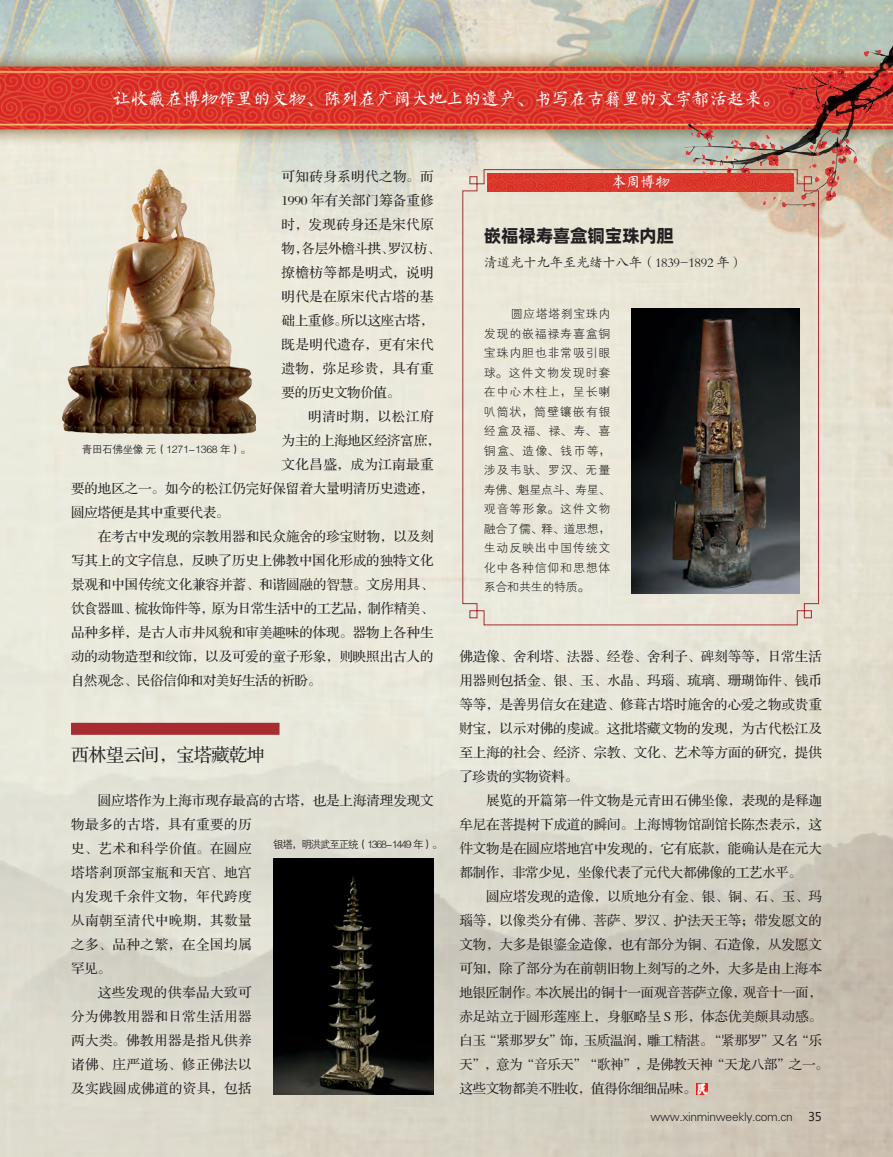
<style>
.page{position:relative;width:893px;height:1157px;background:#fff}
.page>*{position:absolute;margin:0;border:0;box-sizing:border-box;transform-origin:0 0}
.t1{font:18px "FZSXSLKJW GB1 0";letter-spacing:-.025em;color:#fff}
.t2{font:18px "FZS3 K GBK1 0";letter-spacing:-.025em;color:#231f20}
.t3{font:18px "Alibaba Pu Hui Ti 2 105 Heavy";letter-spacing:-.025em;color:#231f20}
.t4{font:15px "FZSXSLKJW GB1 0";color:#fff}
.t5{font:13.5px "FZS3 JW GB1 0";letter-spacing:-.005em;color:#231f20}
.t6{font:13.5px "FZS3 JW GB1 0";letter-spacing:-.025em;color:#231f20}
.t7{font:13.5px "FZS3 JW GB1 0";letter-spacing:.035em;color:#231f20}
.t8{font:13.5px "FZS3 JW GB1 0";letter-spacing:.045em;color:#231f20}
.t9{font:13.5px "FZKTJW GB1 0";letter-spacing:-.025em;color:#231f20}
.t10{font:13.5px "FZS3 JW GB1 0";letter-spacing:.04em;color:#231f20}
.t11{font:13.5px "FZS3 JW GB1 0";letter-spacing:.015em;color:#231f20}
.t12{font:13.5px "FZS3 JW GB1 0";letter-spacing:.03em;color:#231f20}
.t13{font:13.5px "FZS3 JW GB1 0";letter-spacing:.025em;color:#231f20}
.t14{font:12px/19.5px "FZXH1 JW GB1 0";letter-spacing:-.025em;color:#231f20;text-align:justify}
.t15{font:12px "Microsoft Ya Hei";color:#231f20}
.t16{font:10.5px "FZZDXJW GB1 0";letter-spacing:-.105em;color:#231f20}
.t17{font:10.5px "FZZDXJW GB1 0";letter-spacing:-.025em;color:#231f20}
</style>
<div class="page">
<img style="left:0;top:0;width:893px;height:1157px">
<img style="left:680px;top:39px;width:213px;height:230px">
<div style="left:71px;top:723px;width:208px;height:12px;background:#a72b30"></div>
<svg style="left:696px;top:1083px;width:11px;height:11px"></svg>
<svg style="left:462px;top:169px;width:357px;height:456px;background:#e6e0d2"></svg>
<img style="left:488px;top:173px;width:305px;height:18px">
<img style="left:632px;top:308px;width:167px;height:285px">
<img style="left:273px;top:858px;width:161px;height:237px">
<img style="left:62px;top:169px;width:194px;height:264px">
<h1 class="t1" style="left:113px;top:89px;width:669px">让收藏在博物馆里的文物、陈列在广阔大地上的遗产、书写在古籍里的文字都活起来。</h1>
<p class="t7" style="left:281px;top:169px;width:154px">可知砖身系明代之物。而</p>
<p class="t11" style="left:281px;top:193px;width:154px">1990 年有关部门筹备重修</p>
<p class="t7" style="left:281px;top:217px;width:154px">时，发现砖身还是宋代原</p>
<p class="t6" style="left:281px;top:241px;width:160px">物，各层外檐斗拱、罗汉枋、</p>
<p class="t7" style="left:281px;top:265px;width:154px">撩檐枋等都是明式，说明</p>
<p class="t13" style="left:281px;top:289px;width:154px">明代是在原宋代古塔的基</p>
<p class="t6" style="left:281px;top:313px;width:154px">础上重修。所以这座古塔，</p>
<p class="t7" style="left:281px;top:337px;width:154px">既是明代遗存，更有宋代</p>
<p class="t10" style="left:281px;top:361px;width:154px">遗物，弥足珍贵，具有重</p>
<p class="t6" style="left:281px;top:385px;width:120px">要的历史文物价值。</p>
<p class="t8" style="left:308px;top:409px;width:127px">明清时期，以松江府</p>
<p class="t5" style="left:281px;top:433px;width:160px">为主的上海地区经济富庶，</p>
<p class="t7" style="left:281px;top:457px;width:154px">文化昌盛，成为江南最重</p>
<p class="t5" style="left:71px;top:481px;width:364px">要的地区之一。如今的松江仍完好保留着大量明清历史遗迹，</p>
<p class="t6" style="left:71px;top:505px;width:160px">圆应塔便是其中重要代表。</p>
<p class="t5" style="left:98px;top:529px;width:337px">在考古中发现的宗教用器和民众施舍的珍宝财物，以及刻</p>
<p class="t5" style="left:71px;top:553px;width:364px">写其上的文字信息，反映了历史上佛教中国化形成的独特文化</p>
<p class="t5" style="left:71px;top:577px;width:364px">景观和中国传统文化兼容并蓄、和谐圆融的智慧。文房用具、</p>
<p class="t6" style="left:71px;top:601px;width:364px">饮食器皿、梳妆饰件等，原为日常生活中的工艺品，制作精美、</p>
<p class="t5" style="left:71px;top:625px;width:364px">品种多样，是古人市井风貌和审美趣味的体现。器物上各种生</p>
<p class="t5" style="left:71px;top:649px;width:364px">动的动物造型和纹饰，以及可爱的童子形象，则映照出古人的</p>
<p class="t6" style="left:71px;top:673px;width:252px">自然观念、民俗信仰和对美好生活的祈盼。</p>
<p class="t17" style="left:82px;top:444px;width:171px">青田石佛坐像 元（1271-1368 年）。</p>
<p class="t2" style="left:71px;top:745px;width:195px">西林望云间，宝塔藏乾坤</p>
<p class="t5" style="left:98px;top:793px;width:337px">圆应塔作为上海市现存最高的古塔，也是上海清理发现文</p>
<p class="t7" style="left:71px;top:817px;width:182px">物最多的古塔，具有重要的历</p>
<p class="t8" style="left:71px;top:841px;width:182px">史、艺术和科学价值。在圆应</p>
<p class="t7" style="left:71px;top:865px;width:182px">塔塔刹顶部宝瓶和天宫、地宫</p>
<p class="t7" style="left:71px;top:889px;width:182px">内发现千余件文物，年代跨度</p>
<p class="t7" style="left:71px;top:913px;width:182px">从南朝至清代中晚期，其数量</p>
<p class="t8" style="left:71px;top:937px;width:182px">之多、品种之繁，在全国均属</p>
<p class="t5" style="left:71px;top:961px;width:41px">罕见。</p>
<p class="t10" style="left:98px;top:985px;width:155px">这些发现的供奉品大致可</p>
<p class="t12" style="left:71px;top:1009px;width:182px">分为佛教用器和日常生活用器</p>
<p class="t7" style="left:71px;top:1033px;width:182px">两大类。佛教用器是指凡供养</p>
<p class="t8" style="left:71px;top:1057px;width:182px">诸佛、庄严道场、修正佛法以</p>
<p class="t7" style="left:71px;top:1081px;width:182px">及实践圆成佛道的资具，包括</p>
<p class="t16" style="left:273px;top:838px;width:171px">银塔，明洪武至正统（1368-1449 年）。</p>
<p class="t4" style="left:611px;top:174px;width:60px">本周博物</p>
<p class="t3" style="left:484px;top:221px;width:192px">嵌福禄寿喜盒铜宝珠内胆</p>
<p class="t9" style="left:484px;top:255px;width:261px">清道光十九年至光绪十八年（1839-1892 年）</p>
<p class="t14" style="left:484px;top:304px;width:128px;text-indent:27px">圆应塔塔刹宝珠内发现的嵌福禄寿喜盒铜宝珠内胆也非常吸引眼球。这件文物发现时套在中心木柱上，呈长喇叭筒状，筒壁镶嵌有银经盒及福、禄、寿、喜铜盒、造像、钱币等，涉及韦驮、罗汉、无量寿佛、魁星点斗、寿星、观音等形象。这件文物融合了儒、释、道思想，生动反映出中国传统文化中各种信仰和思想体系合和共生的特质。</p>
<p class="t5" style="left:459px;top:649px;width:364px">佛造像、舍利塔、法器、经卷、舍利子、碑刻等等，日常生活</p>
<p class="t5" style="left:459px;top:673px;width:364px">用器则包括金、银、玉、水晶、玛瑙、琉璃、珊瑚饰件、钱币</p>
<p class="t5" style="left:459px;top:697px;width:364px">等等，是善男信女在建造、修葺古塔时施舍的心爱之物或贵重</p>
<p class="t5" style="left:459px;top:721px;width:364px">财宝，以示对佛的虔诚。这批塔藏文物的发现，为古代松江及</p>
<p class="t5" style="left:459px;top:745px;width:364px">至上海的社会、经济、宗教、文化、艺术等方面的研究，提供</p>
<p class="t6" style="left:459px;top:769px;width:120px">了珍贵的实物资料。</p>
<p class="t5" style="left:486px;top:793px;width:337px">展览的开篇第一件文物是元青田石佛坐像，表现的是释迦</p>
<p class="t5" style="left:459px;top:817px;width:364px">牟尼在菩提树下成道的瞬间。上海博物馆副馆长陈杰表示，这</p>
<p class="t5" style="left:459px;top:841px;width:364px">件文物是在圆应塔地宫中发现的，它有底款，能确认是在元大</p>
<p class="t6" style="left:459px;top:865px;width:344px">都制作，非常少见，坐像代表了元代大都佛像的工艺水平。</p>
<p class="t5" style="left:486px;top:889px;width:337px">圆应塔发现的造像，以质地分有金、银、铜、石、玉、玛</p>
<p class="t5" style="left:459px;top:913px;width:364px">瑙等，以像类分有佛、菩萨、罗汉、护法天王等；带发愿文的</p>
<p class="t5" style="left:459px;top:937px;width:364px">文物，大多是银鎏金造像，也有部分为铜、石造像，从发愿文</p>
<p class="t5" style="left:459px;top:961px;width:364px">可知，除了部分为在前朝旧物上刻写的之外，大多是由上海本</p>
<p class="t6" style="left:459px;top:985px;width:364px">地银匠制作。本次展出的铜十一面观音菩萨立像，观音十一面，</p>
<p class="t5" style="left:459px;top:1009px;width:364px">赤足站立于圆形莲座上，身躯略呈 S 形，体态优美颇具动感。</p>
<p class="t6" style="left:459px;top:1033px;width:364px">白玉“紧那罗女”饰，玉质温润，雕工精湛。“紧那罗”又名“乐</p>
<p class="t6" style="left:459px;top:1057px;width:371px">天”，意为“音乐天”“歌神”，是佛教天神“天龙八部”之一。</p>
<p class="t6" style="left:459px;top:1081px;width:239px">这些文物都美不胜收，值得你细细品味。</p>
<p class="t14" style="left:650px;top:1106px;width:144px">www.xinminweekly.com.cn</p>
<p class="t15" style="left:808px;top:1108px;width:15px">35</p>
</div>
